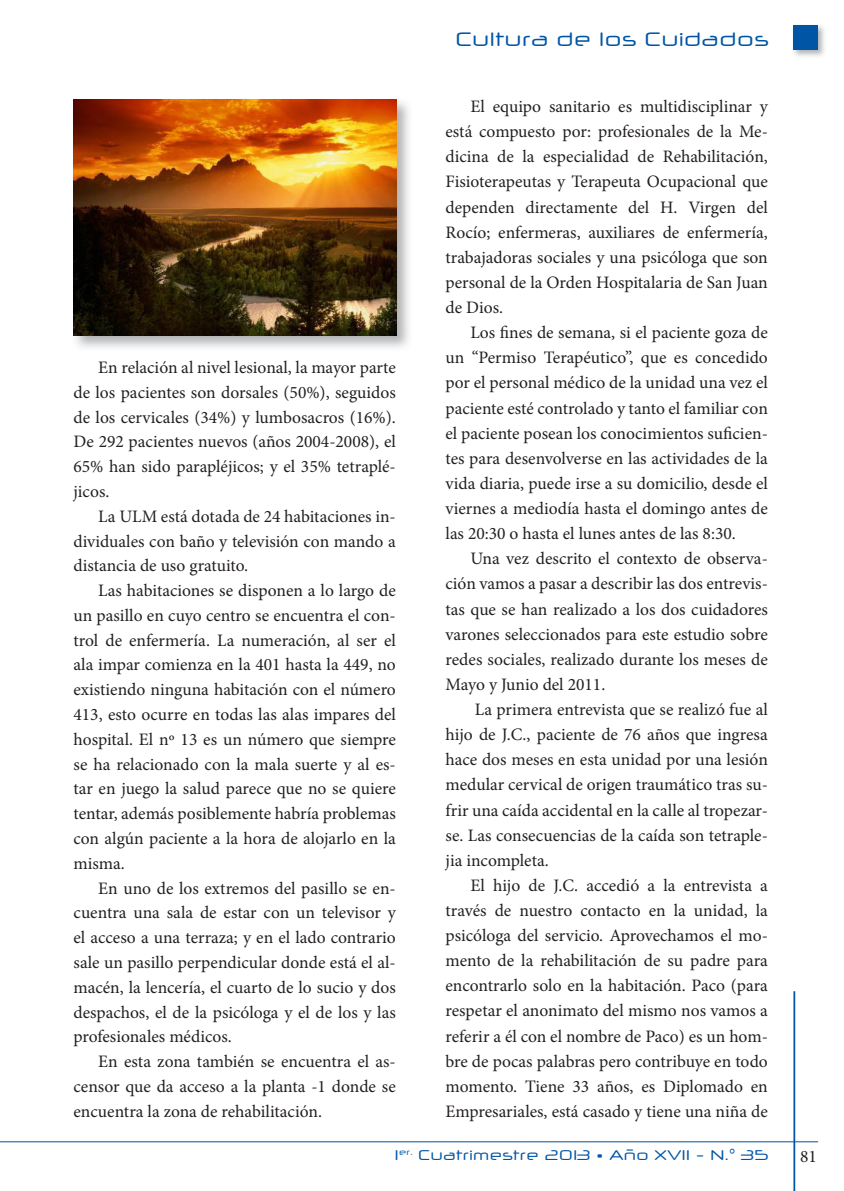
<style>
.page{position:relative;width:844px;height:1191px;background:#fff}
.page>*{position:absolute;margin:0;border:0;box-sizing:border-box;transform-origin:0 0}
.t1{font:19.25px "Neuropol X Free";color:#0155a5}
.t2{font:17.5px/25px "Minion Pro";color:#231f20;text-align:justify}
.t3{font:14px "Neuropol X Free";color:#0155a5}
</style>
<div class="page">
<hr style="left:793px;top:991px;width:2px;height:200px;background:#0155a5">
<hr style="left:0;top:1141px;width:818px;height:1px;background:#0155a5">
<img style="left:793px;top:25px;width:32px;height:32px">
<div style="left:793px;top:25px;width:25px;height:25px;background:#0155a5"></div>
<img style="left:73px;top:99px;width:336px;height:249px">
<img style="left:73px;top:99px;width:323px;height:236px">
<p class="t2" style="left:73px;top:355px;width:324px;text-indent:25px">En relación al nivel lesional, la mayor parte de los pacientes son dorsales (50%), seguidos de los cervicales (34%) y lumbosacros (16%).<br>De 292 pacientes nuevos (años 2004-2008), el 65% han sido parapléjicos; y el 35% tetraplé&shy;jicos.</p>
<p class="t2" style="left:73px;top:504px;width:324px;text-indent:25px">La ULM está dotada de 24 habitaciones in&shy;dividuales con baño y televisión con mando a distancia de uso gratuito.</p>
<p class="t2" style="left:73px;top:578px;width:324px;text-indent:25px">Las habitaciones se disponen a lo largo de un pasillo en cuyo centro se encuentra el con&shy;trol de enfermería. La numeración, al ser el ala impar comienza en la 401 hasta la 449, no existiendo ninguna habitación con el número 413, esto ocurre en todas las alas impares del hospital. El nº 13 es un número que siempre se ha relacionado con la mala suerte y al es&shy;tar en juego la salud parece que no se quiere tentar, además posiblemente habría problemas con algún paciente a la hora de alojarlo en la misma.</p>
<p class="t2" style="left:73px;top:875px;width:324px;text-indent:25px">En uno de los extremos del pasillo se en&shy;cuentra una sala de estar con un televisor y el acceso a una terraza; y en el lado contrario sale un pasillo perpendicular donde está el al&shy;macén, la lencería, el cuarto de lo sucio y dos despachos, el de la psicóloga y el de los y las profesionales médicos.</p>
<p class="t2" style="left:73px;top:1049px;width:324px;text-indent:25px">En esta zona también se encuentra el as&shy;censor que da acceso a la planta -1 donde se encuentra la zona de rehabilitación.</p>
<p class="t1" style="left:455px;top:27px;width:315px">Cultura de los Cuidados</p>
<p class="t2" style="left:445px;top:94px;width:324px;text-indent:25px">El equipo sanitario es multidisciplinar y está compuesto por: profesionales de la Me&shy;dicina de la especialidad de Rehabilitación, Fisioterapeutas y Terapeuta Ocupacional que dependen directamente del H. Virgen del Rocío; enfermeras, auxiliares de enfermería, trabajadoras sociales y una psicóloga que son personal de la Orden Hospitalaria de San Juan de Dios.</p>
<p class="t2" style="left:445px;top:320px;width:324px;text-indent:25px">Los fines de semana, si el paciente goza de un “Permiso Terapéutico”, que es concedido por el personal médico de la unidad una vez el paciente esté controlado y tanto el familiar con el paciente posean los conocimientos suficien&shy;tes para desenvolverse en las actividades de la vida diaria, puede irse a su domicilio, desde el viernes a mediodía hasta el domingo antes de las 20:30 o hasta el lunes antes de las 8:30.</p>
<p class="t2" style="left:445px;top:546px;width:324px;text-indent:25px">Una vez descrito el contexto de observa&shy;ción vamos a pasar a describir las dos entrevis&shy;tas que se han realizado a los dos cuidadores varones seleccionados para este estudio sobre redes sociales, realizado durante los meses de Mayo y Junio del 2011.</p>
<p class="t2" style="left:445px;top:697px;width:324px;text-indent:29px">La primera entrevista que se realizó fue al hijo de J.C., paciente de 76 años que ingresa hace dos meses en esta unidad por una lesión medular cervical de origen traumático tras su&shy;frir una caída accidental en la calle al tropezar&shy;se. Las consecuencias de la caída son tetraple&shy;jia incompleta.</p>
<p class="t2" style="left:445px;top:872px;width:324px;text-indent:25px">El hijo de J.C. accedió a la entrevista a través de nuestro contacto en la unidad, la psicóloga del servicio. Aprovechamos el mo&shy;mento de la rehabilitación de su padre para encontrarlo solo en la habitación. Paco (para respetar el anonimato del mismo nos vamos a referir a él con el nombre de Paco) es un hom&shy;bre de pocas palabras pero contribuye en todo momento. Tiene 33 años, es Diplomado en Empresariales, está casado y tiene una niña de</p>
<p class="t3" style="left:395px;top:1146px;width:376px">1<sup>er.</sup> Cuatrimestre 2013 • Año XVII - N.° 35</p>
<p class="t2" style="left:800px;top:1144px;width:18px">81</p>
</div>
